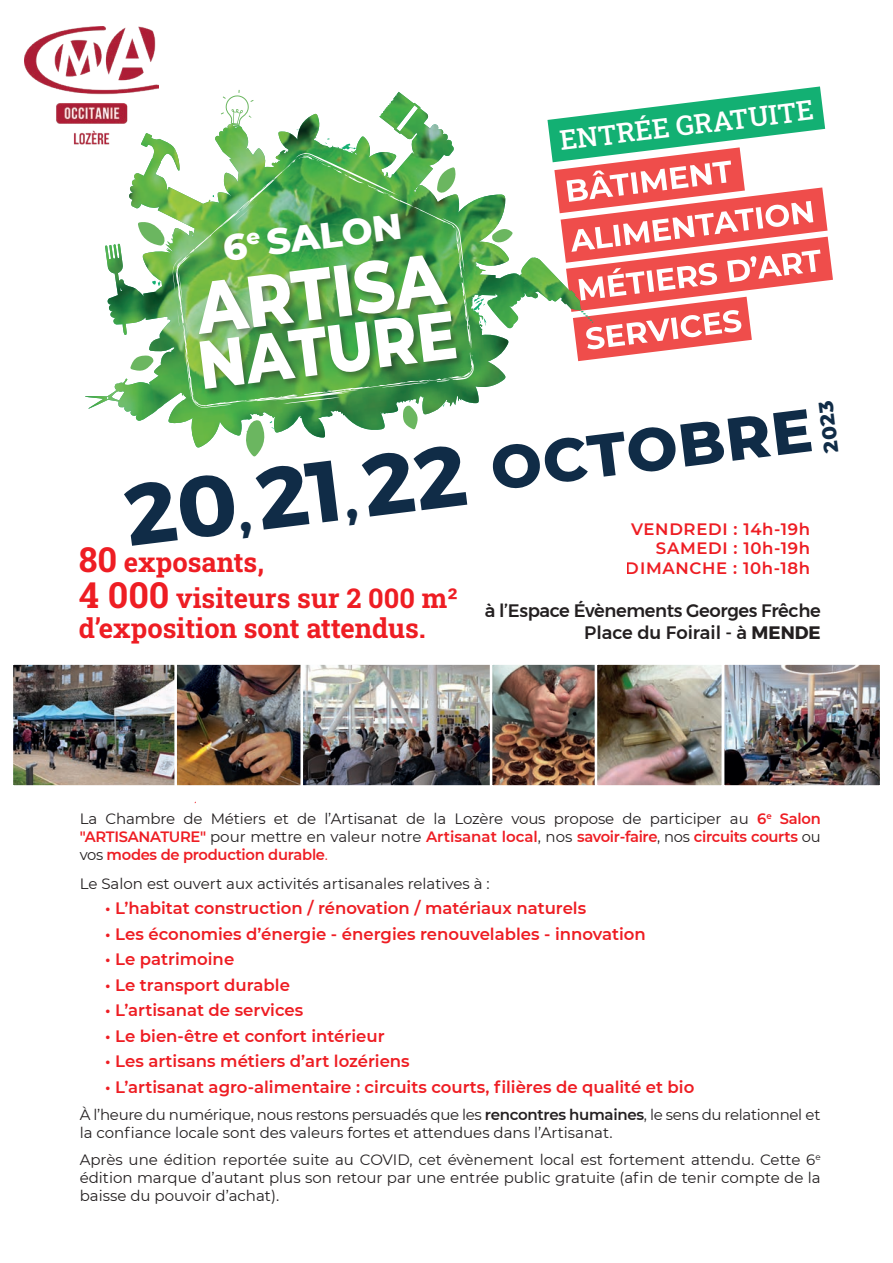
<style>
.page{position:relative;width:893px;height:1263px;background:#fff}
.page>*{position:absolute;margin:0;border:0;box-sizing:border-box;transform-origin:0 0}
.t1{font:800 72.6px "Montserrat";color:#fff;scale:.87 1}
.t2{font:800 67.95px "Montserrat";color:#fff;scale:.87 1}
.t3{font:800 60.45px "Montserrat";color:#102c47}
.t4{font:800 36.9px "Montserrat";color:#fff}
.t5{font:800 28.8px "Montserrat";color:#fff}
.t6{font:700 27.3px/36px "Roboto Slab";color:#ee1d23}
.t7{font:500 27.15px "Roboto Slab";color:#fff}
.t8{font:800 20.25px "Montserrat";color:#102c47}
.t9{font:500 18px/21.6px "Montserrat";letter-spacing:-.02em;color:#231f20;text-align:right}
.t10{font:600 16.5px "Montserrat";color:#ee1d23}
.t11{font:600 16.5px/19.5px "Montserrat";letter-spacing:.04em;color:#ee1d23;text-align:right}
.t12{font:15px/18px "Montserrat";color:#231f20;text-align:justify}
.t13{font:15px/18px "Montserrat";letter-spacing:-.02em;color:#231f20}
.s1{font-weight:700;font-size:86.1px}
.s2{font-weight:700}
.s3{font-size:34.5px}
.s4{font-size:36px}
.s5{font-weight:600;color:#ee1d23}
.s6{color:#ee1d23}
.s7{font-weight:600}
</style>
<div class="page">
<img style="left:15px;top:666px;width:285px;height:118px">
<div style="left:11px;top:662px;width:167px;height:126px;border:3px solid #fff"></div>
<div style="left:174px;top:662px;width:134px;height:126px;border:3px solid #fff"></div>
<img style="left:304px;top:666px;width:186px;height:118px">
<div style="left:300px;top:662px;width:218px;height:126px;border:3px solid #fff"></div>
<img style="left:494px;top:666px;width:101px;height:118px">
<div style="left:490px;top:662px;width:174px;height:126px;border:3px solid #fff"></div>
<img style="left:599px;top:666px;width:279px;height:118px">
<div style="left:595px;top:662px;width:129px;height:126px;border:3px solid #fff"></div>
<div style="left:722px;top:662px;width:160px;height:126px;border:3px solid #fff"></div>
<img style="left:24px;top:26px;width:134px;height:119px">
<svg style="left:582px;top:86px;width:243px;height:61px"></svg>
<svg style="left:582px;top:147px;width:251px;height:214px"></svg>
<svg style="left:85px;top:92px;width:497px;height:331px"></svg>
<img style="left:313px;top:94px;width:104px;height:44px">
<svg style="left:581px;top:311px;width:12px;height:12px"></svg>
<svg style="left:130px;top:355px;width:24px;height:17px"></svg>
<svg style="left:221px;top:90px;width:33px;height:35px"></svg>
<img style="left:173px;top:138px;width:313px;height:319px">
<h3 class="t5" style="left:245px;top:216px;width:142px;rotate:-7deg">6<sup>e</sup> SALON</h3>
<h3 class="t4" style="left:220px;top:221px;width:182px;rotate:-7deg">6<sup>e</sup> SALON</h3>
<h1 class="t1" style="left:190px;top:256px;width:288px;rotate:-7deg">ARTISA</h1>
<h2 class="t2" style="left:192px;top:316px;width:300px;rotate:-7deg">NATURE</h2>
<h3 class="t7" style="left:558px;top:122px;width:257px;rotate:-7deg">ENTRÉE GRATUITE</h3>
<h3 class="t3" style="left:119px;top:470px;width:693px;rotate:-7deg"><span class="s1">20</span><sub>,</sub> <span class="s1">21</span><sub>,</sub> <span class="s1">22</span> OCTOBRE</h3>
<h3 class="t8" style="left:817px;top:455px;width:54px;rotate:-97deg">2023</h3>
<p class="t11" style="left:626px;top:518px;width:186px">VENDREDI : 14h-19h<br>SAMEDI : 10h-19h<br>DIMANCHE : 10h-18h</p>
<p class="t9" style="left:485px;top:600px;width:337px">à l’Espace Évènements Georges Frêche<br>Place du Foirail - à <span class="s2">MENDE</span></p>
<h3 class="t6" style="left:79px;top:543px;width:381px"><span class="s3">80</span> exposants,<br><span class="s4">4 000</span> visiteurs sur 2 000 m²</h3>
<h3 class="t6" style="left:79px;top:609px;width:349px">d’exposition sont attendus.</h3>
<p class="t12" style="left:80px;top:809px;width:742px">La Chambre de Métiers et de l’Artisanat de la Lozère vous propose de participer au <span class="s5">6</span><sup>e</sup> <span class="s5">Salon "ARTISANATURE"</span> pour mettre en valeur notre <span class="s5">Artisanat local</span>, nos <span class="s5">savoir-faire</span>, nos <span class="s5">circuits courts</span> ou vos <span class="s5">modes de production durable</span><span class="s6">.</span></p>
<p class="t12" style="left:80px;top:874px;width:412px">Le Salon est ouvert aux activités artisanales relatives à :</p>
<p class="t10" style="left:105px;top:897px;width:482px">• L’habitat construction / rénovation / matériaux naturels</p>
<p class="t10" style="left:105px;top:922px;width:542px">• Les économies d’énergie - énergies renouvelables - innovation</p>
<p class="t10" style="left:105px;top:948px;width:131px">• Le patrimoine</p>
<p class="t10" style="left:105px;top:973px;width:186px">• Le transport durable</p>
<p class="t10" style="left:105px;top:999px;width:199px">• L’artisanat de services</p>
<p class="t10" style="left:105px;top:1024px;width:281px">• Le bien-être et confort intérieur</p>
<p class="t10" style="left:105px;top:1050px;width:306px">• Les artisans métiers d’art lozériens</p>
<p class="t10" style="left:105px;top:1075px;width:591px">• L’artisanat agro-alimentaire : circuits courts, filières de qualité et bio</p>
<p class="t13" style="left:80px;top:1105px;width:742px">À l’heure du numérique, nous restons persuadés que les <span class="s7">rencontres humaines</span>, le sens du relationnel et la confiance locale sont des valeurs fortes et attendues dans l’Artisanat.</p>
<p class="t12" style="left:80px;top:1150px;width:742px">Après une édition reportée suite au COVID, cet évènement local est fortement attendu. Cette 6<sup>e </sup>édition marque d’autant plus son retour par une entrée public gratuite (afin de tenir compte de la baisse du pouvoir d’achat).</p>
</div>
